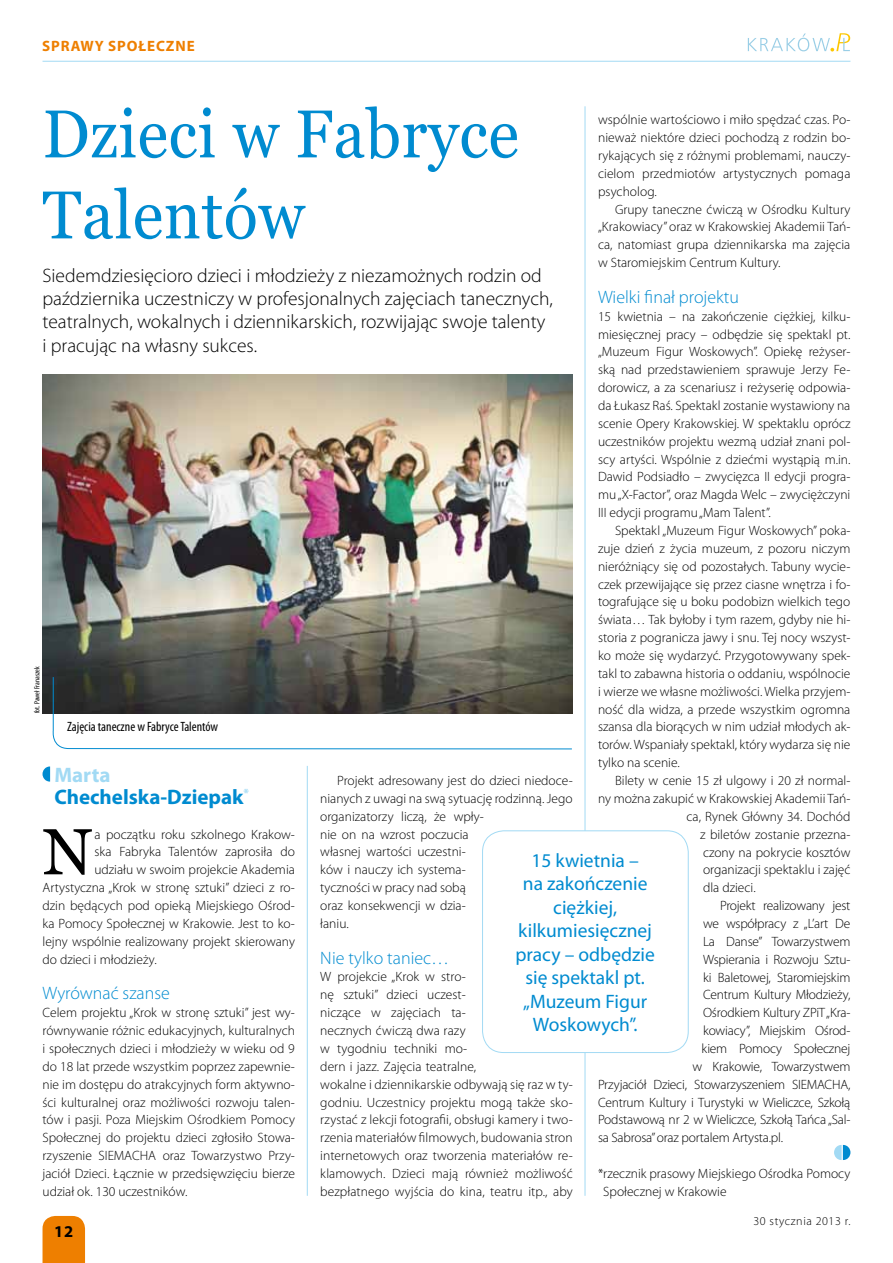
<style>
.page{position:relative;width:893px;height:1263px;background:#fff}
.page>*{position:absolute;margin:0;border:0;box-sizing:border-box;transform-origin:0 0}
.t1{font:67.5px/81px "Georgia";letter-spacing:.01em;color:#008bd0;scale:.93 1}
.t2{font:65.1px "Georgia";color:#000}
.t3{font:700 21px/22.5px "Myriad Pro";color:#008bd0}
.t4{font:300 19.5px/23.4px "Myriad Pro";color:#000}
.t5{font:19.5px/23.4px "Myriad Pro";color:#008bd0;text-align:center}
.t6{font:300 18px "Myriad Pro";color:#008bd0}
.t7{font:700 16.5px "Myriad Pro";color:#000}
.t8{font:700 15px "Myriad Pro";color:#ee7f00}
.t9{font:300 13.5px/17.9px "Myriad Pro";color:#000;text-align:justify}
.t10{font:condensed 13.5px "Myriad Pro";color:#000}
.t11{font:300 12px "Myriad Pro";letter-spacing:.05em;color:#000}
.t12{font:condensed 7.5px "Myriad Pro";color:#000}
.s1{color:#a2daf4}
</style>
<div class="page">
<div style="left:43px;top:1216px;width:42px;height:47px;background:#ee7f00"></div>
<hr style="left:43px;top:61px;width:807px;height:1px;background:#a2daf4">
<svg style="left:748px;top:33px;width:102px;height:19px"></svg>
<img style="left:43px;top:374px;width:530px;height:339px">
<svg style="left:834px;top:1145px;width:16px;height:15px"></svg>
<hr style="left:585px;top:106px;width:1px;height:1090px;background:#a2daf4">
<hr style="left:307px;top:766px;width:1px;height:430px;background:#a2daf4">
<svg style="left:51px;top:676px;width:522px;height:74px"></svg>
<svg style="left:43px;top:766px;width:7px;height:16px"></svg>
<div style="left:483px;top:831px;width:205px;height:221px;background:#fff;border-radius:21px"></div>
<div style="left:482px;top:830px;width:207px;height:223px;border:1px solid #a2daf4;border-radius:21px"></div>
<p class="t8" style="left:42px;top:36px;width:11px">sprawyspołeczne</p>
<h1 class="t1" style="left:43px;top:95px;width:514px">Dzieci w Fabryce<br>Talentów</h1>
<h3 class="t4" style="left:43px;top:263px;width:512px">Siedemdziesięcioro dzieci i młodzieży z niezamożnych rodzin od października uczestniczy w profesjonalnych zajęciach tanecznych, teatralnych, wokalnych i dziennikarskich, rozwijając swoje talenty i pracując na własny sukces.</h3>
<p class="t9" style="left:598px;top:111px;width:254px">wspólnie wartościowo i miło spędzać czas. Po&shy;nieważ niektóre dzieci pochodzą z rodzin bo&shy;rykających się z różnymi problemami, nauczy&shy;cielom przedmiotów artystycznych pomaga psycholog.</p>
<p class="t9" style="left:598px;top:200px;width:254px;text-indent:17px">Grupy taneczne ćwiczą w Ośrodku Kultury „Krakowiacy” oraz w Krakowskiej Akademii Tań&shy;ca, natomiast grupa dziennikarska ma zajęcia w Staromiejskim Centrum Kultury.</p>
<h3 class="t6" style="left:598px;top:286px;width:142px">Wielki finał projektu</h3>
<p class="t9" style="left:598px;top:307px;width:254px">15 kwietnia – na zakończenie ciężkiej, kilku&shy;miesięcznej pracy – odbędzie się spektakl pt. „Muzeum Figur Woskowych”. Opiekę reżyser&shy;ską nad przedstawieniem sprawuje Jerzy Fe&shy;dorowicz, a za scenariusz i reżyserię odpowia&shy;da Łukasz Raś. Spektakl zostanie wystawiony na scenie Opery Krakowskiej. W spektaklu oprócz uczestników projektu wezmą udział znani pol&shy;scy artyści. Wspólnie z dziećmi wystąpią m.in.<br>Dawid Podsiadło – zwycięzca II edycji progra&shy;mu „X-Factor”, oraz Magda Welc – zwyciężczyni III edycji programu „Mam Talent”.</p>
<p class="t9" style="left:598px;top:521px;width:254px;text-indent:17px">Spektakl „Muzeum Figur Woskowych” poka&shy;zuje dzień z życia muzeum, z pozoru niczym nieróżniący się od pozostałych. Tabuny wycie&shy;czek przewijające się przez ciasne wnętrza i fo&shy;tografujące się u boku podobizn wielkich tego świata… Tak byłoby i tym razem, gdyby nie hi&shy;storia z pogranicza jawy i snu. Tej nocy wszyst&shy;ko może się wydarzyć. Przygotowywany spek&shy;takl to zabawna historia o oddaniu, wspólnocie i wierze we własne możliwości. Wielka przyjem&shy;ność dla widza, a przede wszystkim ogromna szansa dla biorących w nim udział młodych ak&shy;torów. Wspaniały spektakl, który wydarza się nie tylko na scenie.</p>
<p class="t9" style="left:615px;top:771px;width:237px">Bilety w cenie 15 zł ulgowy i 20 zł normal-</p>
<p class="t9" style="left:598px;top:789px;width:254px">ny można zakupić w Krakowskiej Akademii Tań-</p>
<p class="t9" style="left:686px;top:807px;width:165px">ca, Rynek Główny 34. Dochód</p>
<p class="t9" style="left:700px;top:825px;width:152px">z biletów zostanie przezna-</p>
<p class="t9" style="left:703px;top:843px;width:149px">czony na pokrycie kosztów</p>
<p class="t9" style="left:703px;top:861px;width:149px">organizacji spektaklu i zajęć</p>
<p class="t9" style="left:703px;top:879px;width:54px">dla dzieci.</p>
<p class="t9" style="left:720px;top:896px;width:132px">Projekt realizowany jest</p>
<p class="t9" style="left:703px;top:914px;width:149px">we współpracy z „L’art De</p>
<p class="t9" style="left:703px;top:932px;width:149px">La Danse” Towarzystwem</p>
<p class="t9" style="left:703px;top:950px;width:149px">Wspierania i Rozwoju Sztu-</p>
<p class="t9" style="left:703px;top:968px;width:149px">ki Baletowej, Staromiejskim</p>
<p class="t9" style="left:703px;top:986px;width:149px">Centrum Kultury Młodzieży,</p>
<p class="t9" style="left:703px;top:1004px;width:149px">Ośrodkiem Kultury ZPiT „Kra-</p>
<p class="t9" style="left:703px;top:1021px;width:149px">kowiacy”, Miejskim Ośrod-</p>
<p class="t9" style="left:701px;top:1039px;width:150px">kiem Pomocy Społecznej</p>
<p class="t9" style="left:692px;top:1057px;width:159px">w Krakowie, Towarzystwem</p>
<p class="t9" style="left:598px;top:1075px;width:254px">Przyjaciół Dzieci, Stowarzyszeniem SIEMACHA,</p>
<p class="t9" style="left:598px;top:1093px;width:254px">Centrum Kultury i Turystyki w Wieliczce, Szkołą</p>
<p class="t9" style="left:598px;top:1111px;width:254px">Podstawową nr 2 w Wieliczce, Szkołą Tańca „Sal-</p>
<p class="t9" style="left:598px;top:1129px;width:187px">sa Sabrosa” oraz portalem Artysta.pl.</p>
<p class="t9" style="left:603px;top:1164px;width:249px;text-indent:-5px">*rzecznik prasowy Miejskiego Ośrodka Pomocy<br>Społecznej w Krakowie</p>
<p class="t12" style="left:32px;top:713px;width:48px;rotate:-90deg">fot. Paweł Franaszek</p>
<p class="t10" style="left:67px;top:719px;width:153px">Zajęcia taneczne w Fabryce Talentów</p>
<h3 class="t3" style="left:54px;top:763px;width:196px"><span class="s1">Marta<br></span>Chechelska-Dziepak<sup>*</sup></h3>
<p class="t9" style="left:320px;top:771px;width:254px;text-align:left;text-indent:17px">Projekt adresowany jest do dzieci niedoce&shy;nianych z uwagi na swą sytuację rodzinną. Jego organizatorzy liczą, że wpły-<br>nie on na wzrost poczucia<br>własnej wartości uczestni-<br>ków i nauczy ich systema-<br>tyczności w pracy nad sobą<br>oraz konsekwencji w dzia-<br>łaniu.</p>
<h3 class="t6" style="left:320px;top:947px;width:130px">Nie tylko taniec…</h3>
<p class="t9" style="left:320px;top:968px;width:254px;text-align:left">W projekcie „Krok w stro-<br>nę sztuki” dzieci uczest-<br>niczące w zajęciach ta-<br>necznych ćwiczą dwa razy<br>w tygodniu techniki mo-<br>dern i jazz. Zajęcia teatralne,<br>wokalne i dziennikarskie odbywają się raz w ty&shy;godniu. Uczestnicy projektu mogą także sko&shy;rzystać z lekcji fotografii, obsługi kamery i two&shy;rzenia materiałów filmowych, budowania stron internetowych oraz tworzenia materiałów re&shy;klamowych. Dzieci mają również możliwość bezpłatnego wyjścia do kina, teatru itp., aby</p>
<h2 class="t2" style="left:43px;top:812px;width:51px">N</h2>
<p class="t9" style="left:94px;top:825px;width:202px">a początku roku szkolnego Krakow-</p>
<p class="t9" style="left:94px;top:843px;width:202px">ska Fabryka Talentów zaprosiła do</p>
<p class="t9" style="left:94px;top:861px;width:202px">udziału w swoim projekcie Akademia</p>
<p class="t9" style="left:43px;top:879px;width:254px">Artystyczna „Krok w stronę sztuki” dzieci z ro-</p>
<p class="t9" style="left:43px;top:896px;width:254px">dzin będących pod opieką Miejskiego Ośrod-</p>
<p class="t9" style="left:43px;top:914px;width:254px">ka Pomocy Społecznej w Krakowie. Jest to ko-</p>
<p class="t9" style="left:43px;top:932px;width:254px">lejny wspólnie realizowany projekt skierowany</p>
<p class="t9" style="left:43px;top:950px;width:116px">do dzieci i młodzieży.</p>
<h3 class="t6" style="left:43px;top:982px;width:129px">Wyrównać szanse</h3>
<p class="t9" style="left:43px;top:1004px;width:254px">Celem projektu „Krok w stronę sztuki” jest wy&shy;równywanie różnic edukacyjnych, kulturalnych i społecznych dzieci i młodzieży w wieku od 9 do 18 lat przede wszystkim poprzez zapewnie&shy;nie im dostępu do atrakcyjnych form aktywno&shy;ści kulturalnej oraz możliwości rozwoju talen&shy;tów i pasji. Poza Miejskim Ośrodkiem Pomocy Społecznej do projektu dzieci zgłosiło Stowa&shy;rzyszenie SIEMACHA oraz Towarzystwo Przy&shy;jaciół Dzieci. Łącznie w przedsięwzięciu bierze udział ok. 130 uczestników.</p>
<h3 class="t5" style="left:515px;top:848px;width:141px">15 kwietnia –<br>na zakończenie ciężkiej, kilkumiesięcznej pracy – odbędzie się spektakl pt. „Muzeum Figur<br>Woskowych”.</h3>
<p class="t7" style="left:54px;top:1221px;width:21px">12</p>
<p class="t11" style="left:753px;top:1213px;width:98px">30 stycznia 2013 r.</p>
</div>
